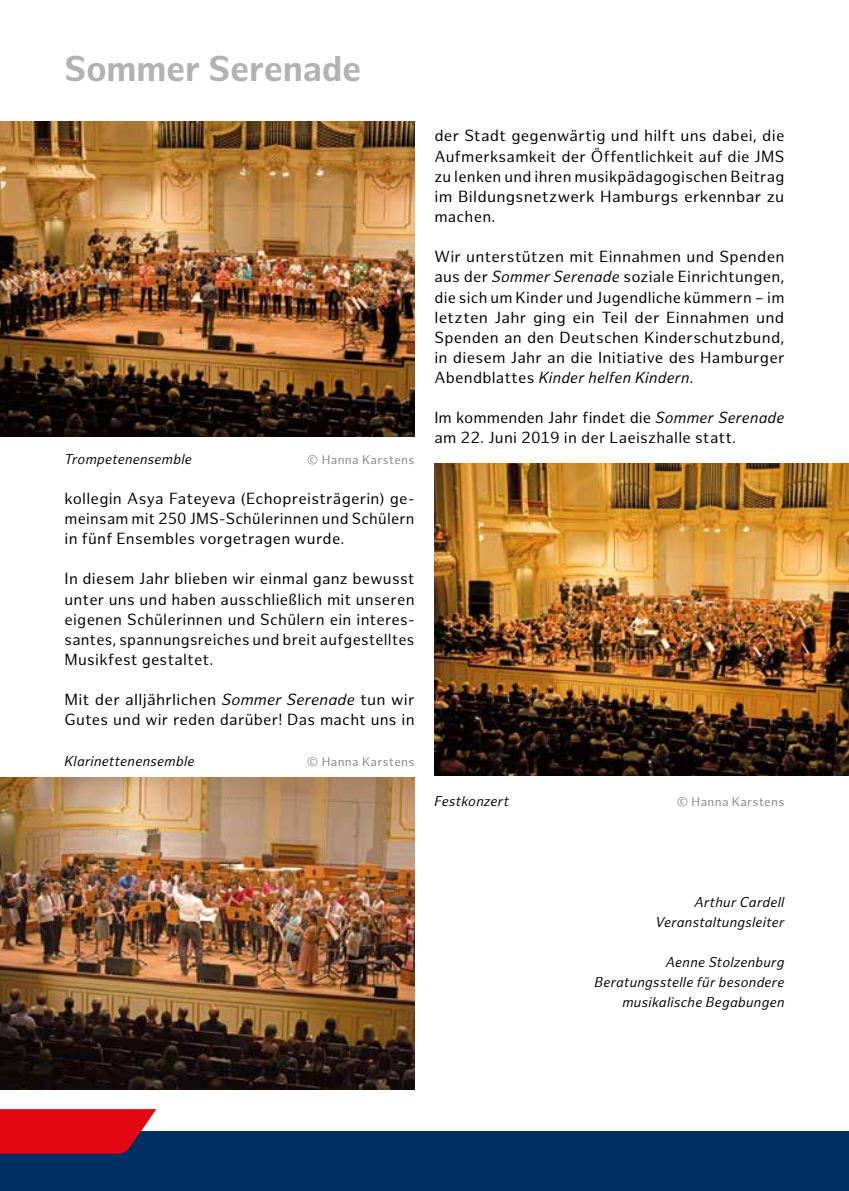
<style>
.page{position:relative;width:849px;height:1191px;background:#fff}
.page>*{position:absolute;margin:0;border:0;box-sizing:border-box;transform-origin:0 0}
.t1{font:700 35px "Hamburg Sans";letter-spacing:-.01em;color:#b3b2b2}
.t2{font:15.75px/20.1px "Hamburg Sans";letter-spacing:.015em;color:#000;text-align:justify}
.t3{font:italic 14px/20.1px "Hamburg Sans";letter-spacing:.02em;color:#000;text-align:right}
.t4{font:12.25px "Hamburg Sans";letter-spacing:.03em;color:#878787}
.s1{font-style:italic}
</style>
<div class="page">
<div style="left:0;top:1131px;width:848px;height:60px;background:#003063"></div>
<svg style="left:0;top:1109px;width:156px;height:44px;background:#d30f1e"></svg>
<img style="left:0;top:121px;width:414px;height:316px">
<img style="left:434px;top:463px;width:414px;height:312px">
<img style="left:0;top:777px;width:414px;height:312px">
<hr style="left:848px;top:1131px;width:1px;height:60px;background:#003063">
<h1 class="t1" style="left:64px;top:48px;width:298px">Sommer Serenade</h1>
<p class="t3" style="left:64px;top:449px;width:129px">Trompetenensemble</p>
<p class="t4" style="left:307px;top:452px;width:109px">© Hanna Karstens</p>
<p class="t2" style="left:64px;top:489px;width:351px">kollegin Asya Fateyeva (Echopreisträgerin) ge&shy;meinsam mit 250 JMS-Schülerinnen und Schülern in fünf Ensembles vorgetragen wurde.</p>
<p class="t2" style="left:64px;top:569px;width:351px">In diesem Jahr blieben wir einmal ganz bewusst unter uns und haben ausschließlich mit unseren eigenen Schülerinnen und Schülern ein interes&shy;santes, spannungsreiches und breit aufgestelltes Musikfest gestaltet.</p>
<p class="t2" style="left:64px;top:690px;width:351px">Mit der alljährlichen <span class="s1">Sommer Serenade</span> tun wir<br>Gutes und wir reden darüber! Das macht uns in</p>
<p class="t3" style="left:64px;top:751px;width:131px">Klarinettenensemble</p>
<p class="t4" style="left:307px;top:754px;width:109px">© Hanna Karstens</p>
<p class="t2" style="left:434px;top:126px;width:351px">der Stadt gegenwärtig und hilft uns dabei, die Aufmerksamkeit der Öffentlichkeit auf die JMS zu lenken und ihren musikpädagogischen Beitrag im Bildungsnetzwerk Hamburgs erkennbar zu machen.</p>
<p class="t2" style="left:434px;top:247px;width:351px">Wir unterstützen mit Einnahmen und Spenden aus der <span class="s1">Sommer Serenade</span> soziale Einrichtungen, die sich um Kinder und Jugendliche kümmern – im letzten Jahr ging ein Teil der Einnahmen und Spenden an den Deutschen Kinderschutzbund, in diesem Jahr an die Initiative des Hamburger Abendblattes <span class="s1">Kinder helfen Kindern</span>.</p>
<p class="t2" style="left:434px;top:408px;width:351px">Im kommenden Jahr findet die <span class="s1">Sommer Serenade </span>am 22. Juni 2019 in der Laeiszhalle statt.</p>
<p class="t3" style="left:434px;top:791px;width:76px">Festkonzert</p>
<p class="t4" style="left:676px;top:794px;width:109px">© Hanna Karstens</p>
<p class="t3" style="left:655px;top:892px;width:130px">Arthur Cardell<br>Veranstaltungsleiter</p>
<p class="t3" style="left:594px;top:952px;width:191px">Aenne Stolzenburg<br>Beratungsstelle für besondere musikalische Begabungen</p>
</div>
